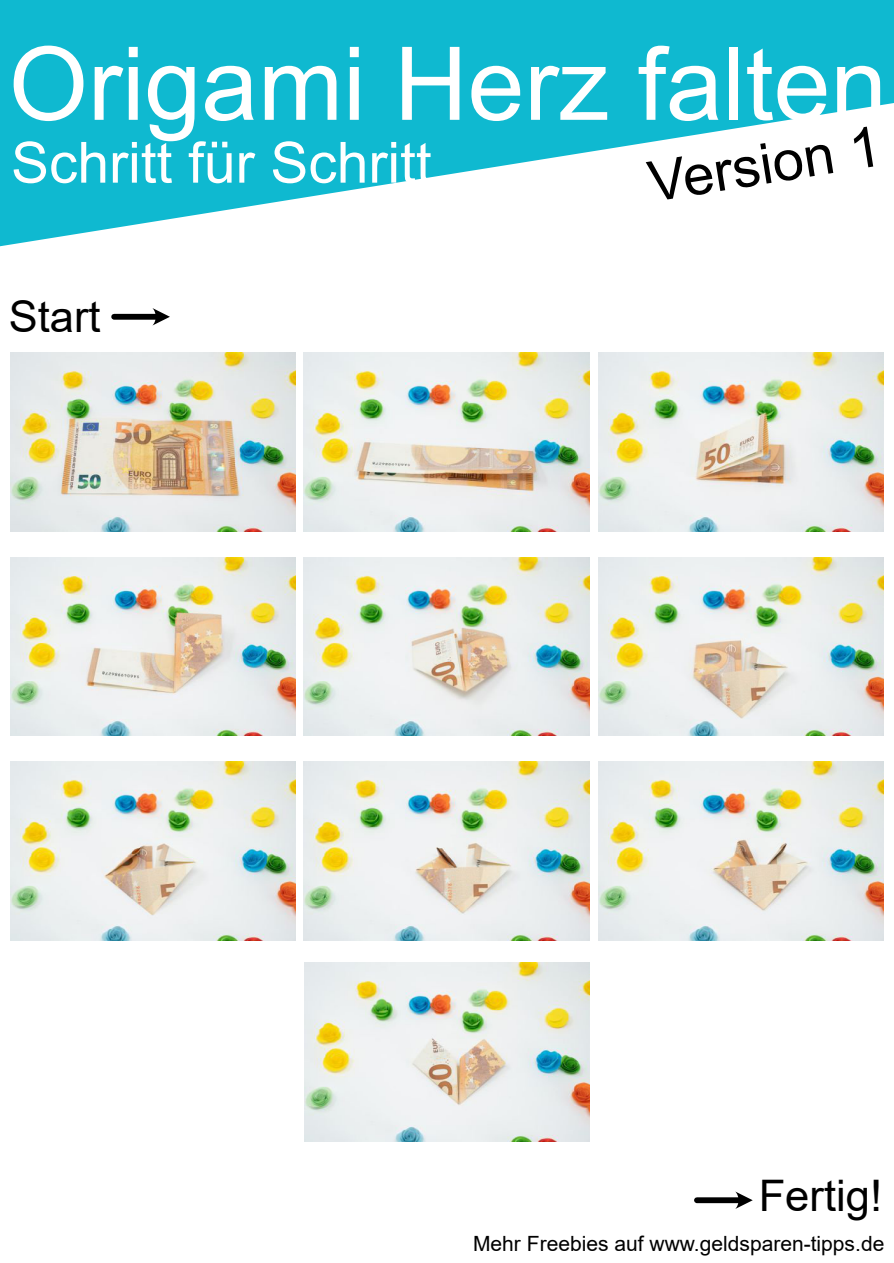
<style>
.page{position:relative;width:894px;height:1263px;background:#fff}
.page>*{position:absolute;margin:0;border:0;box-sizing:border-box;transform-origin:0 0}
.t1{font:101.85px "Arial";color:#fff}
.t2{font:56.85px "Arial";color:#fff}
.t3{font:56.25px "Arial";color:#000}
.t4{font:43.5px "Arial";color:#000}
.t5{font:21px "Arial";color:#000}
</style>
<div class="page">
<svg style="left:0;top:0;width:893px;height:247px;fill:#0fb9d0"></svg>
<svg style="left:152px;top:308px;width:18px;height:18px"></svg>
<div style="left:114px;top:314px;width:42px;height:6px;background:#000"></div>
<svg style="left:735px;top:1191px;width:17px;height:18px"></svg>
<div style="left:696px;top:1197px;width:42px;height:6px;background:#000"></div>
<img style="left:10px;top:353px;width:285px;height:178px">
<img style="left:304px;top:353px;width:285px;height:178px">
<img style="left:598px;top:353px;width:285px;height:178px">
<img style="left:10px;top:557px;width:285px;height:179px">
<img style="left:304px;top:557px;width:285px;height:179px">
<img style="left:598px;top:557px;width:285px;height:179px">
<img style="left:10px;top:761px;width:285px;height:179px">
<img style="left:304px;top:761px;width:285px;height:179px">
<img style="left:598px;top:761px;width:285px;height:179px">
<img style="left:304px;top:963px;width:285px;height:178px">
<h1 class="t1" style="left:9px;top:46px;width:879px">Origami Herz falten</h1>
<h2 class="t2" style="left:11px;top:141px;width:422px">Schritt für Schritt</h2>
<h3 class="t3" style="left:645px;top:161px;width:236px;rotate:-9deg">Version 1</h3>
<h3 class="t4" style="left:9px;top:301px;width:93px">Start</h3>
<h3 class="t4" style="left:758px;top:1179px;width:125px">Fertig!</h3>
<p class="t5" style="left:473px;top:1236px;width:412px">Mehr Freebies auf www.geldsparen-tipps.de</p>
</div>
